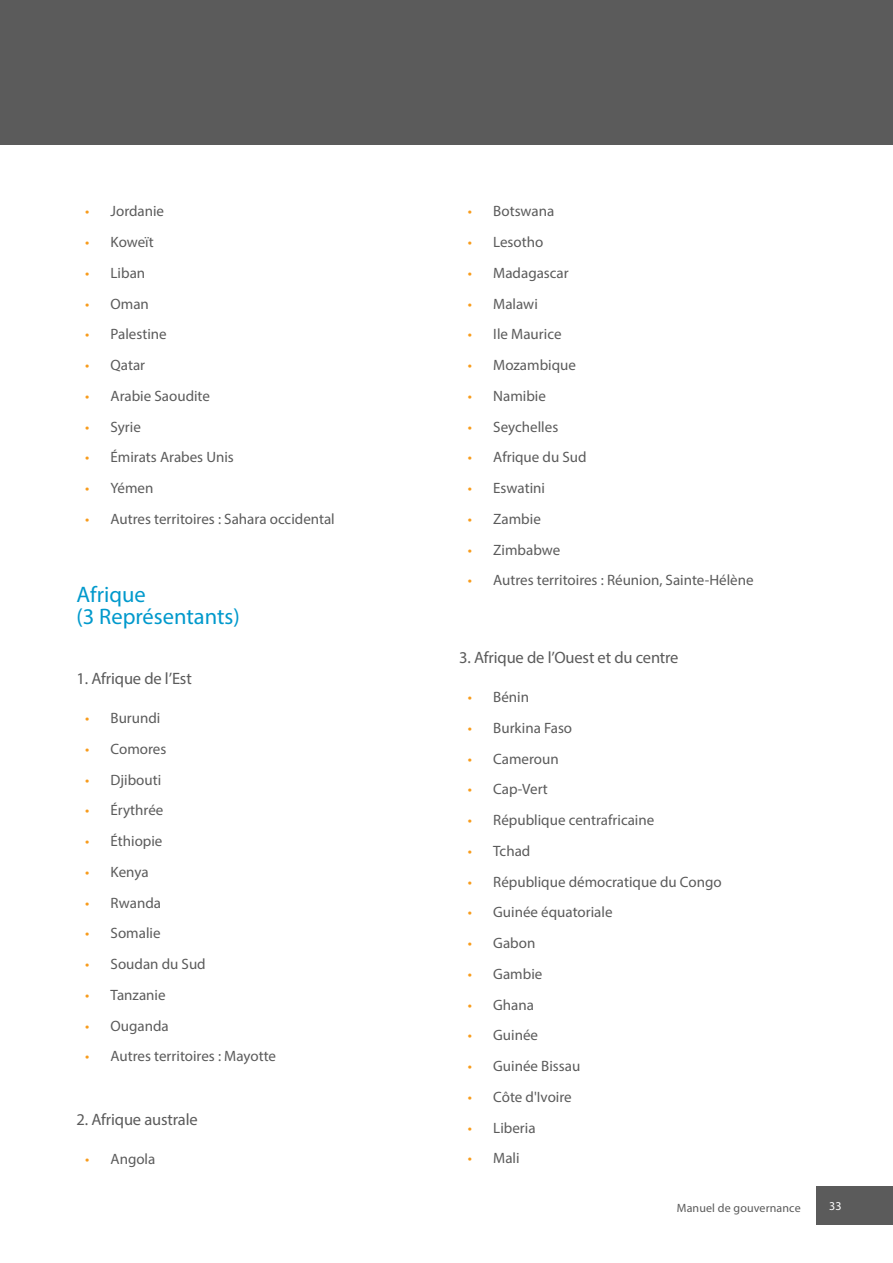
<style>
.page{position:relative;width:893px;height:1263px;background:#fff}
.page>*{position:absolute;margin:0;border:0;box-sizing:border-box;transform-origin:0 0}
.Heading_1{font:22.5px/22.5px "Myriad Pro";color:#09c}
.Heading_2{font:16.5px "Myriad Pro";letter-spacing:-.01em;color:#5b5b5b}
.t1{font:15px "Myriad Pro";color:#5b5b5b}
.t2{font:12px "Myriad Pro";letter-spacing:.01em;color:#5b5b5b}
.t3{font:12px "Myriad Pro";color:#fff}
.s1{color:#f89c1c}
</style>
<div class="page">
<div style="left:816px;top:1186px;width:77px;height:39px;background:#5b5b5b"></div>
<div style="left:0;top:0;width:893px;height:145px;background:#5b5b5b"></div>
<p class="t1" style="left:85px;top:202px;width:81px"><span class="s1">•</span> Jordanie</p>
<p class="t1" style="left:85px;top:233px;width:70px"><span class="s1">•</span> Koweït</p>
<p class="t1" style="left:85px;top:264px;width:62px"><span class="s1">•</span> Liban</p>
<p class="t1" style="left:85px;top:294px;width:65px"><span class="s1">•</span> Oman</p>
<p class="t1" style="left:85px;top:325px;width:83px"><span class="s1">•</span> Palestine</p>
<p class="t1" style="left:85px;top:356px;width:62px"><span class="s1">•</span> Qatar</p>
<p class="t1" style="left:85px;top:387px;width:126px"><span class="s1">•</span> Arabie Saoudite</p>
<p class="t1" style="left:85px;top:417px;width:57px"><span class="s1">•</span> Syrie</p>
<p class="t1" style="left:85px;top:448px;width:150px"><span class="s1">•</span> Émirats Arabes Unis</p>
<p class="t1" style="left:85px;top:479px;width:70px"><span class="s1">•</span> Yémen</p>
<p class="t1" style="left:85px;top:510px;width:251px"><span class="s1">•</span> Autres territoires : Sahara occidental</p>
<p class="Heading_1" style="left:77px;top:582px;width:165px">Afrique<br>(3 Représentants)</p>
<p class="Heading_2" style="left:77px;top:668px;width:117px">1. Afrique de l’Est</p>
<p class="t1" style="left:85px;top:709px;width:77px"><span class="s1">•</span> Burundi</p>
<p class="t1" style="left:85px;top:739px;width:83px"><span class="s1">•</span> Comores</p>
<p class="t1" style="left:85px;top:770px;width:78px"><span class="s1">•</span> Djibouti</p>
<p class="t1" style="left:85px;top:801px;width:80px"><span class="s1">•</span> Érythrée</p>
<p class="t1" style="left:85px;top:832px;width:79px"><span class="s1">•</span> Éthiopie</p>
<p class="t1" style="left:85px;top:862px;width:65px"><span class="s1">•</span> Kenya</p>
<p class="t1" style="left:85px;top:893px;width:78px"><span class="s1">•</span> Rwanda</p>
<p class="t1" style="left:85px;top:924px;width:77px"><span class="s1">•</span> Somalie</p>
<p class="t1" style="left:85px;top:955px;width:122px"><span class="s1">•</span> Soudan du Sud</p>
<p class="t1" style="left:85px;top:986px;width:82px"><span class="s1">•</span> Tanzanie</p>
<p class="t1" style="left:85px;top:1016px;width:85px"><span class="s1">•</span> Ouganda</p>
<p class="t1" style="left:85px;top:1047px;width:193px"><span class="s1">•</span> Autres territoires : Mayotte</p>
<p class="Heading_2" style="left:77px;top:1109px;width:123px">2. Afrique australe</p>
<p class="t1" style="left:85px;top:1150px;width:72px"><span class="s1">•</span> Angola</p>
<p class="t1" style="left:468px;top:202px;width:88px"><span class="s1">•</span> Botswana</p>
<p class="t1" style="left:468px;top:233px;width:77px"><span class="s1">•</span> Lesotho</p>
<p class="t1" style="left:468px;top:264px;width:102px"><span class="s1">•</span> Madagascar</p>
<p class="t1" style="left:468px;top:294px;width:72px"><span class="s1">•</span> Malawi</p>
<p class="t1" style="left:468px;top:325px;width:95px"><span class="s1">•</span> Ile Maurice</p>
<p class="t1" style="left:468px;top:356px;width:110px"><span class="s1">•</span> Mozambique</p>
<p class="t1" style="left:468px;top:387px;width:80px"><span class="s1">•</span> Namibie</p>
<p class="t1" style="left:468px;top:417px;width:92px"><span class="s1">•</span> Seychelles</p>
<p class="t1" style="left:468px;top:448px;width:120px"><span class="s1">•</span> Afrique du Sud</p>
<p class="t1" style="left:468px;top:479px;width:79px"><span class="s1">•</span> Eswatini</p>
<p class="t1" style="left:468px;top:510px;width:75px"><span class="s1">•</span> Zambie</p>
<p class="t1" style="left:468px;top:540px;width:94px"><span class="s1">•</span> Zimbabwe</p>
<p class="t1" style="left:468px;top:571px;width:287px"><span class="s1">•</span> Autres territoires : Réunion, Sainte-Hélène</p>
<p class="Heading_2" style="left:459px;top:647px;width:221px">3. Afrique de l’Ouest et du centre</p>
<p class="t1" style="left:468px;top:688px;width:63px"><span class="s1">•</span> Bénin</p>
<p class="t1" style="left:468px;top:718px;width:106px"><span class="s1">•</span> Burkina Faso</p>
<p class="t1" style="left:468px;top:749px;width:92px"><span class="s1">•</span> Cameroun</p>
<p class="t1" style="left:468px;top:780px;width:82px"><span class="s1">•</span> Cap-Vert</p>
<p class="t1" style="left:468px;top:811px;width:188px"><span class="s1">•</span> République centrafricaine</p>
<p class="t1" style="left:468px;top:841px;width:64px"><span class="s1">•</span> Tchad</p>
<p class="t1" style="left:468px;top:872px;width:255px"><span class="s1">•</span> République démocratique du Congo</p>
<p class="t1" style="left:468px;top:903px;width:146px"><span class="s1">•</span> Guinée équatoriale</p>
<p class="t1" style="left:468px;top:934px;width:69px"><span class="s1">•</span> Gabon</p>
<p class="t1" style="left:468px;top:965px;width:76px"><span class="s1">•</span> Gambie</p>
<p class="t1" style="left:468px;top:995px;width:68px"><span class="s1">•</span> Ghana</p>
<p class="t1" style="left:468px;top:1026px;width:72px"><span class="s1">•</span> Guinée</p>
<p class="t1" style="left:468px;top:1057px;width:114px"><span class="s1">•</span> Guinée Bissau</p>
<p class="t1" style="left:468px;top:1088px;width:105px"><span class="s1">•</span> Côte d'Ivoire</p>
<p class="t1" style="left:468px;top:1118px;width:69px"><span class="s1">•</span> Liberia</p>
<p class="t1" style="left:468px;top:1149px;width:53px"><span class="s1">•</span> Mali</p>
<p class="t2" style="left:677px;top:1200px;width:125px">Manuel de gouvernance</p>
<p class="t3" style="left:829px;top:1199px;width:14px">33</p>
</div>
